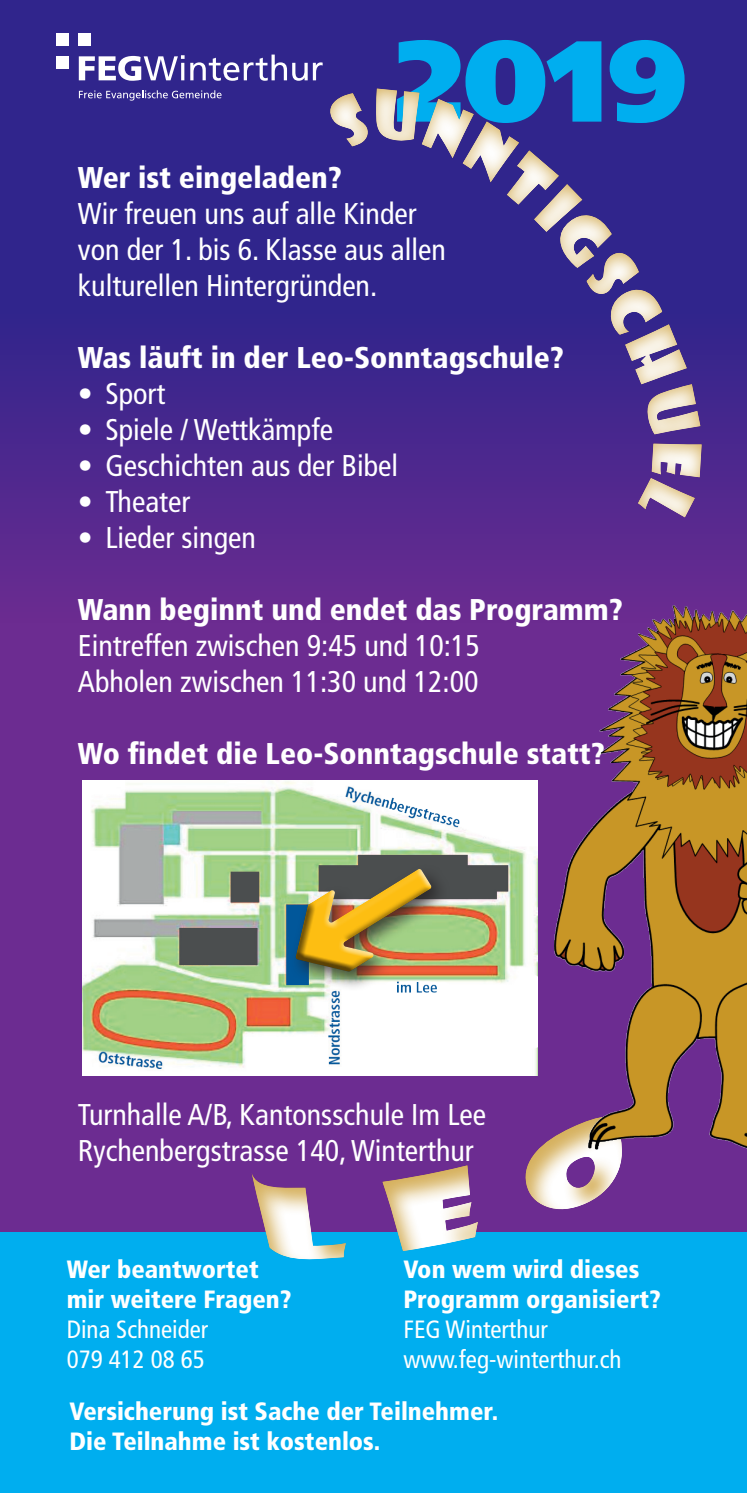
<style>
.page{position:relative;width:747px;height:1493px;background:#6c2c91}
.page>*{position:absolute;margin:0;border:0;box-sizing:border-box;transform-origin:0 0}
.t1{font:900 115px "Frutiger";color:#00aeef}
.t2{font:condensed 30px/36px "Frutiger LT Std";color:#fff}
.t3{font:900 condensed 30px "Frutiger LT Std";color:#fff}
.t4{font:900 condensed 25px/30px "Frutiger LT Std";color:#fff}
.t5{font:condensed 25px/30px "Frutiger LT Std";color:#fff}
</style>
<div class="page">
<div style="left:0;top:1232px;width:747px;height:261px;background:#00aeef"></div>
<svg style="left:0;top:0;width:747px;height:571px;fill:#30258c"></svg>
<div style="left:56px;top:34px;width:12px;height:12px;background:#fff"></div>
<div style="left:79px;top:34px;width:12px;height:12px;background:#fff"></div>
<div style="left:56px;top:56px;width:12px;height:12px;background:#fff"></div>
<svg style="left:79px;top:90px;width:143px;height:11px"></svg>
<svg style="left:79px;top:55px;width:240px;height:26px"></svg>
<svg style="left:252px;top:1136px;width:370px;height:124px"></svg>
<img style="left:555px;top:605px;width:192px;height:549px">
<img style="left:83px;top:780px;width:454px;height:295px">
<div style="left:289px;top:863px;width:162px;height:128px;background:#231f20;opacity:.75"></div>
<img style="left:294px;top:842px;width:146px;height:145px">
<svg style="left:319px;top:12px;width:428px;height:528px;fill:#30258c"></svg>
<h1 class="t1" style="left:395px;top:11px;width:293px">2019</h1>
<p class="t3" style="left:78px;top:160px;width:265px">Wer ist eingeladen?</p>
<p class="t2" style="left:78px;top:196px;width:369px">Wir freuen uns auf alle Kinder von der 1. bis 6. Klasse aus allen kulturellen Hintergründen.</p>
<p class="t3" style="left:78px;top:340px;width:487px">Was läuft in der Leo-Sonntagschule?</p>
<p class="t2" style="left:78px;top:376px;width:89px">• Sport</p>
<p class="t2" style="left:78px;top:412px;width:257px">• Spiele / Wettkämpfe</p>
<p class="t2" style="left:78px;top:448px;width:322px">• Geschichten aus der Bibel</p>
<p class="t2" style="left:78px;top:484px;width:114px">• Theater</p>
<p class="t2" style="left:78px;top:520px;width:179px">• Lieder singen</p>
<p class="t3" style="left:78px;top:592px;width:546px">Wann beginnt und endet das Programm?</p>
<p class="t2" style="left:78px;top:628px;width:403px">Eintreffen zwischen 9:45 und 10:15<br>Abholen zwischen 11:30 und 12:00</p>
<p class="t3" style="left:78px;top:736px;width:528px">Wo findet die Leo-Sonntagschule statt?</p>
<p class="t2" style="left:78px;top:1096px;width:410px">Turnhalle A/B, Kantonsschule Im Lee<br>Rychenbergstrasse 140, Winterthur</p>
<p class="t4" style="left:67px;top:1254px;width:226px">Wer beantwortet mir weitere Fragen?</p>
<p class="t5" style="left:67px;top:1314px;width:143px">Dina Schneider<br>079 412 08 65</p>
<p class="t4" style="left:403px;top:1254px;width:259px">Von wem wird dieses<br>Programm organisiert?</p>
<p class="t5" style="left:403px;top:1314px;width:220px">FEG Winterthur www.feg-winterthur.ch</p>
<p class="t4" style="left:70px;top:1396px;width:430px">Versicherung ist Sache der Teilnehmer.<br>Die Teilnahme ist kostenlos.</p>
</div>
